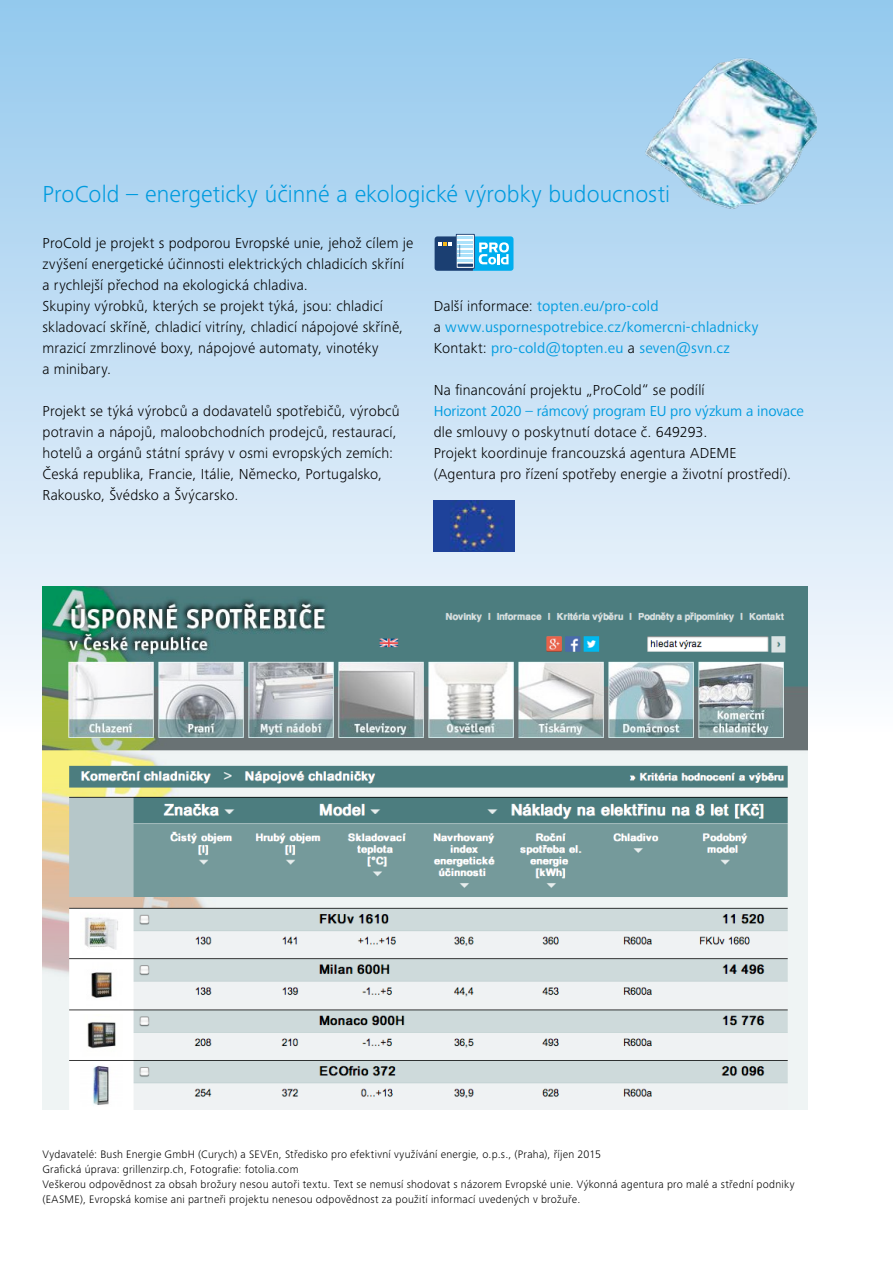
<style>
.page{position:relative;width:893px;height:1263px;background:#fff}
.page>*{position:absolute;margin:0;border:0;box-sizing:border-box;transform-origin:0 0}
.t1{font:300 24px "Frutiger Next Pro";letter-spacing:.005em;color:#009bdf}
.t2{font:300 15px/21px "Frutiger Next Pro";letter-spacing:.01em;color:#000}
.t3{font:15px/21px "Frutiger Next Pro";letter-spacing:.01em;color:#009bdf}
.t4{font:15px "Frutiger Next Pro";letter-spacing:-.01em;color:#009bdf}
.t5{font:300 11.25px/15px "Frutiger Next Pro";letter-spacing:.025em;color:#000}
.s1{font-weight:300;color:#000}
</style>
<div class="page">
<div style="left:0;top:0;width:893px;height:731px;background:linear-gradient(to bottom,#94c8ee,#f9fafc)"></div>
<img style="left:641px;top:49px;width:175px;height:178px">
<img style="left:43px;top:586px;width:765px;height:523px">
<svg style="left:435px;top:234px;width:78px;height:37px;background:#59a5cd"></svg>
<img style="left:434px;top:500px;width:80px;height:52px">
<h1 class="t1" style="left:43px;top:181px;width:629px">ProCold – energeticky účinné a ekologické výrobky budoucnosti</h1>
<p class="t2" style="left:43px;top:233px;width:372px">ProCold je projekt s podporou Evropské unie, jehož cílem je zvýšení energetické účinnosti elektrických chladicích skříní a rychlejší přechod na ekologická chladiva.<br>Skupiny výrobků, kterých se projekt týká, jsou: chladicí skladovací skříně, chladicí vitríny, chladicí nápojové skříně, mrazicí zmrzlinové boxy, nápojové automaty, vinotéky<br>a minibary.</p>
<p class="t2" style="left:43px;top:401px;width:359px">Projekt se týká výrobců a dodavatelů spotřebičů, výrobců potravin a nápojů, maloobchodních prodejců, restaurací, hotelů a orgánů státní správy v osmi evropských zemích:<br>Česká republika, Francie, Itálie, Německo, Portugalsko, Rakousko, Švédsko a Švýcarsko.</p>
<p class="t3" style="left:434px;top:296px;width:326px"><span class="s1">Další informace:</span> topten.eu/pro-cold<br><span class="s1">a</span> www.uspornespotrebice.cz/komercni-chladnicky<br><span class="s1">Kontakt:</span> pro-cold@topten.eu <span class="s1">a</span> seven@svn.cz</p>
<p class="t2" style="left:434px;top:380px;width:272px">Na financování projektu „ProCold“ se podílí</p>
<p class="t4" style="left:434px;top:403px;width:372px">Horizont 2020 – rámcový program EU pro výzkum a inovace</p>
<p class="t2" style="left:434px;top:422px;width:359px">dle smlouvy o poskytnutí dotace č. 649293.<br>Projekt koordinuje francouzská agentura ADEME (Agentura pro řízení spotřeby energie a životní prostředí).</p>
<p class="t5" style="left:43px;top:1147px;width:754px">Vydavatelé: Bush Energie GmbH (Curych) a SEVEn, Středisko pro efektivní využívání energie, o.p.s., (Praha), říjen 2015<br>Grafická úprava: grillenzirp.ch, Fotografie: fotolia.com<br>Veškerou odpovědnost za obsah brožury nesou autoři textu. Text se nemusí shodovat s názorem Evropské unie. Výkonná agentura pro malé a střední podniky (EASME), Evropská komise ani partneři projektu nenesou odpovědnost za použití informací uvedených v brožuře.</p>
</div>
